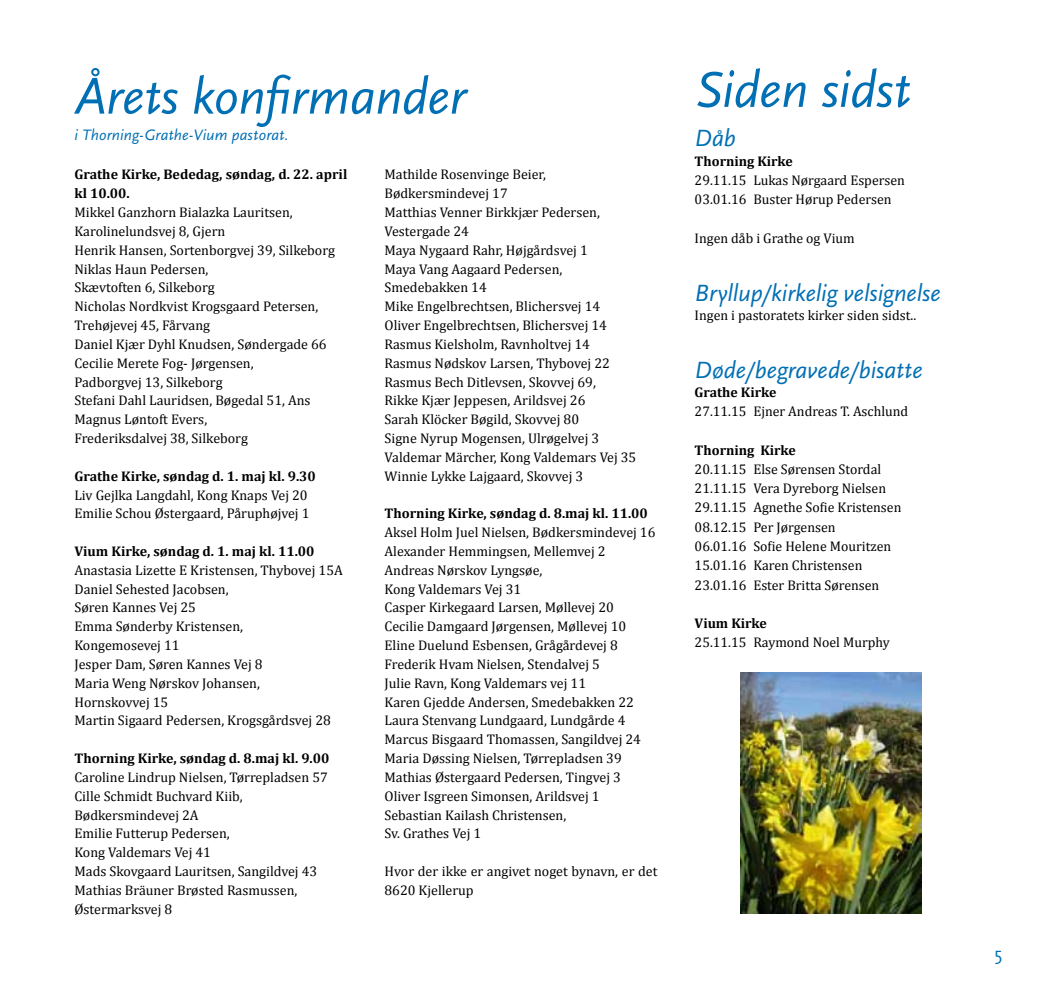
<style>
.page{position:relative;width:1042px;height:993px;background:#fff}
.page>*{position:absolute;margin:0;border:0;box-sizing:border-box;transform-origin:0 0}
.t1{font:italic 52.5px "Scala Sans";letter-spacing:-.01em;color:#006fb4}
.t2{font:italic 24.5px "Scala Sans";color:#006fb4}
.t3{font:19.25px "Scala Sans";color:#006fb4}
.t4{font:italic 15.75px "Scala Sans";letter-spacing:.015em;color:#006fb4}
.t5{font:14px/18.9px "Cambria";color:#000}
.t6{font:700 14px/18.9px "Cambria";color:#000}
</style>
<div class="page">
<img style="left:740px;top:672px;width:181px;height:241px">
<h1 class="t1" style="left:74px;top:68px;width:393px">Årets konfirmander</h1>
<p class="t4" style="left:74px;top:126px;width:216px">i Thorning-Grathe-Vium pastorat.</p>
<p class="t6" style="left:74px;top:165px;width:274px">Grathe Kirke, Bededag, søndag, d. 22. april kl 10.00.</p>
<p class="t5" style="left:74px;top:203px;width:262px">Mikkel Ganzhorn Bialazka Lauritsen,<br>Karolinelundsvej 8, Gjern<br>Henrik Hansen, Sortenborgvej 39, Silkeborg<br>Niklas Haun Pedersen,<br>Skævtoften 6, Silkeborg<br>Nicholas Nordkvist Krogsgaard Petersen,<br>Trehøjevej 45, Fårvang<br>Daniel Kjær Dyhl Knudsen, Søndergade 66<br>Cecilie Merete Fog- Jørgensen,<br>Padborgvej 13, Silkeborg<br>Stefani Dahl Lauridsen, Bøgedal 51, Ans<br>Magnus Løntoft Evers,<br>Frederiksdalvej 38, Silkeborg</p>
<p class="t6" style="left:74px;top:466px;width:243px">Grathe Kirke, søndag d. 1. maj kl. 9.30</p>
<p class="t5" style="left:74px;top:485px;width:237px">Liv Gejlka Langdahl, Kong Knaps Vej 20<br>Emilie Schou Østergaard, Påruphøjvej 1</p>
<p class="t6" style="left:74px;top:541px;width:242px">Vium Kirke, søndag d. 1. maj kl. 11.00</p>
<p class="t5" style="left:74px;top:560px;width:270px">Anastasia Lizette E Kristensen, Thybovej 15A<br>Daniel Sehested Jacobsen,<br>Søren Kannes Vej 25<br>Emma Sønderby Kristensen,<br>Kongemosevej 11<br>Jesper Dam, Søren Kannes Vej 8<br>Maria Weng Nørskov Johansen,<br>Hornskovvej 15<br>Martin Sigaard Pedersen, Krogsgårdsvej 28</p>
<p class="t6" style="left:74px;top:748px;width:256px">Thorning Kirke, søndag d. 8.maj kl. 9.00</p>
<p class="t5" style="left:74px;top:767px;width:255px">Caroline Lindrup Nielsen, Tørrepladsen 57<br>Cille Schmidt Buchvard Kiib,<br>Bødkersmindevej 2A<br>Emilie Futterup Pedersen,<br>Kong Valdemars Vej 41<br>Mads Skovgaard Lauritsen, Sangildvej 43<br>Mathias Bräuner Brøsted Rasmussen,<br>Østermarksvej 8</p>
<p class="t5" style="left:384px;top:165px;width:253px">Mathilde Rosenvinge Beier,<br>Bødkersmindevej 17<br>Matthias Venner Birkkjær Pedersen,<br>Vestergade 24<br>Maya Nygaard Rahr, Højgårdsvej 1<br>Maya Vang Aagaard Pedersen,<br>Smedebakken 14<br>Mike Engelbrechtsen, Blichersvej 14<br>Oliver Engelbrechtsen, Blichersvej 14<br>Rasmus Kielsholm, Ravnholtvej 14<br>Rasmus Nødskov Larsen, Thybovej 22<br>Rasmus Bech Ditlevsen, Skovvej 69,<br>Rikke Kjær Jeppesen, Arildsvej 26<br>Sarah Klöcker Bøgild, Skovvej 80<br>Signe Nyrup Mogensen, Ulrøgelvej 3<br>Valdemar Märcher, Kong Valdemars Vej 35<br>Winnie Lykke Lajgaard, Skovvej 3</p>
<p class="t6" style="left:384px;top:503px;width:265px">Thorning Kirke, søndag d. 8.maj kl. 11.00</p>
<p class="t5" style="left:384px;top:522px;width:272px">Aksel Holm Juel Nielsen, Bødkersmindevej 16<br>Alexander Hemmingsen, Mellemvej 2<br>Andreas Nørskov Lyngsøe,<br>Kong Valdemars Vej 31<br>Casper Kirkegaard Larsen, Møllevej 20<br>Cecilie Damgaard Jørgensen, Møllevej 10<br>Eline Duelund Esbensen, Grågårdevej 8<br>Frederik Hvam Nielsen, Stendalvej 5<br>Julie Ravn, Kong Valdemars vej 11<br>Karen Gjedde Andersen, Smedebakken 22<br>Laura Stenvang Lundgaard, Lundgårde 4<br>Marcus Bisgaard Thomassen, Sangildvej 24<br>Maria Døssing Nielsen, Tørrepladsen 39<br>Mathias Østergaard Pedersen, Tingvej 3<br>Oliver Isgreen Simonsen, Arildsvej 1<br>Sebastian Kailash Christensen,<br>Sv. Grathes Vej 1</p>
<p class="t5" style="left:384px;top:861px;width:274px">Hvor der ikke er angivet noget bynavn, er det<br>8620 Kjellerup</p>
<h1 class="t1" style="left:694px;top:61px;width:218px">Siden sidst</h1>
<h2 class="t2" style="left:694px;top:125px;width:43px">Dåb</h2>
<p class="t6" style="left:694px;top:151px;width:100px">Thorning Kirke</p>
<p class="t5" style="left:694px;top:170px;width:212px">29.11.15 Lukas Nørgaard Espersen<br>03.01.16 Buster Hørup Pedersen</p>
<p class="t5" style="left:694px;top:228px;width:162px">Ingen dåb i Grathe og Vium</p>
<h2 class="t2" style="left:694px;top:279px;width:248px">Bryllup/kirkelig velsignelse</h2>
<p class="t5" style="left:694px;top:305px;width:223px">Ingen i pastoratets kirker siden sidst..</p>
<h2 class="t2" style="left:694px;top:356px;width:229px">Døde/begravede/bisatte</h2>
<p class="t6" style="left:694px;top:382px;width:83px">Grathe Kirke</p>
<p class="t5" style="left:694px;top:401px;width:215px">27.11.15 Ejner Andreas T. Aschlund</p>
<p class="t6" style="left:694px;top:440px;width:103px">Thorning Kirke</p>
<p class="t5" style="left:694px;top:459px;width:208px">20.11.15 Else Sørensen Stordal<br>21.11.15 Vera Dyreborg Nielsen<br>29.11.15 Agnethe Sofie Kristensen<br>08.12.15 Per Jørgensen<br>06.01.16 Sofie Helene Mouritzen<br>15.01.16 Karen Christensen<br>23.01.16 Ester Britta Sørensen</p>
<p class="t6" style="left:694px;top:613px;width:74px">Vium Kirke</p>
<p class="t5" style="left:694px;top:632px;width:197px">25.11.15 Raymond Noel Murphy</p>
<h3 class="t3" style="left:994px;top:943px;width:9px">5</h3>
</div>
